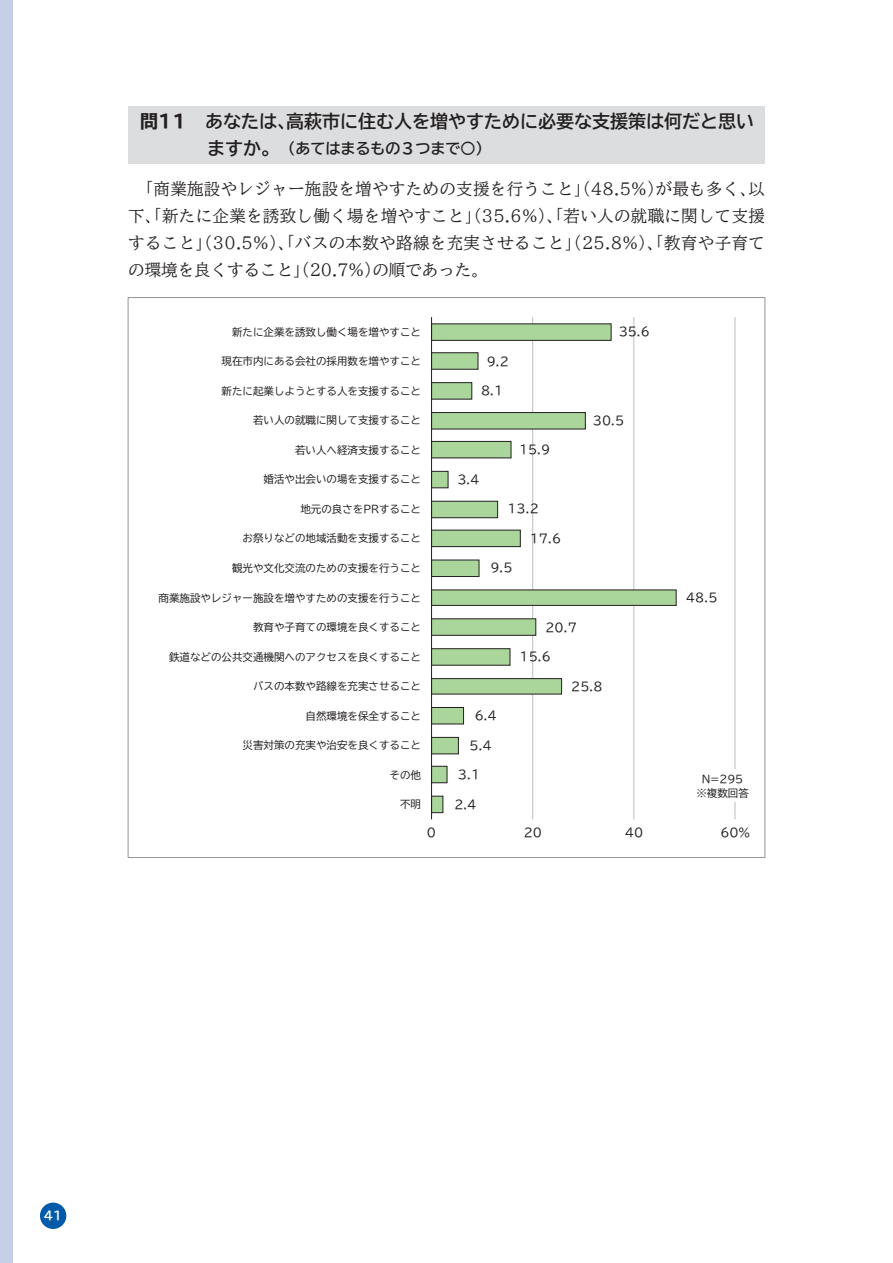
<style>
.page{position:relative;width:893px;height:1263px;background:#fff}
.page>*{position:absolute;margin:0;border:0;box-sizing:border-box;transform-origin:0 0}
.t1{font:700 18px "TBUD Go Std";color:#231f20}
.t2{font:500 16.5px/27px "TBUD Min Std";letter-spacing:.02em;color:#231f20;text-align:justify}
.t3{font:700 15px "TBUD Go Std";color:#231f20}
.t4{font:12px "TBUD Go Std";color:#231f20}
.t5{font:700 12px "TBUDR Go Std";color:#fff}
.t6{font:10.5px/14.4px "TBUD Go Std";color:#231f20;text-align:center}
.s1{font-stretch:expanded}
.s2{font-size:18px}
</style>
<div class="page">
<div style="left:128px;top:106px;width:637px;height:58px;background:#dcdddf"></div>
<hr style="left:532px;top:317px;width:1px;height:502px;background:#bcbdc0">
<hr style="left:633px;top:317px;width:1px;height:502px;background:#bcbdc0">
<hr style="left:735px;top:317px;width:1px;height:502px;background:#bcbdc0">
<svg style="left:432px;top:323px;width:245px;height:490px"></svg>
<div style="left:691px;top:769px;width:63px;height:33px;background:#fff"></div>
<hr style="left:431px;top:317px;width:1px;height:502px;background:#231f20">
<div style="left:40px;top:1202px;width:26px;height:27px;background:#015aaa;border-radius:50%"></div>
<div style="left:0;top:0;width:13px;height:1263px;background:#c7cee8"></div>
<h1 class="t1" style="left:140px;top:106px;width:616px"><span class="s1">問11　</span>あなたは、高萩市に住む人を増やすために必要な支援策は何だと思い</h1>
<h3 class="t3" style="left:140px;top:136px;width:352px"><span class="s2">　　　 ますか。　</span>（あてはまるもの３つまで○）</h3>
<h2 class="t2" style="left:128px;top:175px;width:638px">　「商業施設やレジャー施設を増やすための支援を行うこと」（48.5%）が最も多く、以下、「新たに企業を誘致し働く場を増やすこと」（35.6%）、「若い人の就職に関して支援すること」（30.5%）、「バスの本数や路線を充実させること」（25.8%）、「教育や子育ての環境を良くすること」（20.7%）の順であった。</h2>
<p class="t6" style="left:232px;top:324px;width:190px">新たに企業を誘致し働く場を増やすこと</p>
<p class="t6" style="left:222px;top:354px;width:201px">現在市内にある会社の採用数を増やすこと</p>
<p class="t6" style="left:222px;top:383px;width:201px">新たに起業しようとする人を支援すること</p>
<p class="t6" style="left:253px;top:413px;width:169px">若い人の就職に関して支援すること</p>
<p class="t6" style="left:295px;top:442px;width:127px">若い人へ経済支援すること</p>
<p class="t6" style="left:264px;top:472px;width:159px">婚活や出会いの場を支援すること</p>
<p class="t6" style="left:300px;top:502px;width:122px">地元の良さをPRすること</p>
<p class="t6" style="left:243px;top:531px;width:180px">お祭りなどの地域活動を支援すること</p>
<p class="t6" style="left:232px;top:561px;width:190px">観光や文化交流のための支援を行うこと</p>
<p class="t6" style="left:159px;top:590px;width:264px">商業施設やレジャー施設を増やすための支援を行うこと</p>
<p class="t6" style="left:253px;top:620px;width:169px">教育や子育ての環境を良くすること</p>
<p class="t6" style="left:169px;top:649px;width:253px">鉄道などの公共交通機関へのアクセスを良くすること</p>
<p class="t6" style="left:253px;top:679px;width:169px">バスの本数や路線を充実させること</p>
<p class="t6" style="left:306px;top:708px;width:117px">自然環境を保全すること</p>
<p class="t6" style="left:243px;top:738px;width:180px">災害対策の充実や治安を良くすること</p>
<p class="t6" style="left:390px;top:767px;width:33px">その他</p>
<p class="t6" style="left:400px;top:797px;width:22px">不明</p>
<p class="t4" style="left:487px;top:351px;width:24px">9.2</p>
<p class="t4" style="left:481px;top:381px;width:24px">8.1</p>
<p class="t4" style="left:457px;top:469px;width:24px">3.4</p>
<p class="t4" style="left:519px;top:440px;width:33px">15.9</p>
<p class="t4" style="left:507px;top:499px;width:33px">13.2</p>
<p class="t4" style="left:530px;top:528px;width:33px">17.6</p>
<p class="t4" style="left:490px;top:558px;width:24px">9.5</p>
<p class="t4" style="left:619px;top:322px;width:33px">35.6</p>
<p class="t4" style="left:593px;top:410px;width:33px">30.5</p>
<p class="t4" style="left:475px;top:706px;width:24px">6.4</p>
<p class="t4" style="left:470px;top:735px;width:24px">5.4</p>
<p class="t4" style="left:458px;top:765px;width:24px">3.1</p>
<p class="t4" style="left:454px;top:794px;width:24px">2.4</p>
<p class="t4" style="left:545px;top:617px;width:33px">20.7</p>
<p class="t4" style="left:520px;top:647px;width:33px">15.6</p>
<p class="t4" style="left:571px;top:676px;width:33px">25.8</p>
<p class="t4" style="left:686px;top:588px;width:33px">48.5</p>
<p class="t6" style="left:696px;top:772px;width:54px">N=295 ※複数回答</p>
<p class="t4" style="left:427px;top:823px;width:11px">0</p>
<p class="t4" style="left:524px;top:823px;width:20px">20</p>
<p class="t4" style="left:625px;top:823px;width:20px">40</p>
<p class="t4" style="left:720px;top:823px;width:31px">60%</p>
<p class="t5" style="left:44px;top:1206px;width:20px">41</p>
</div>
